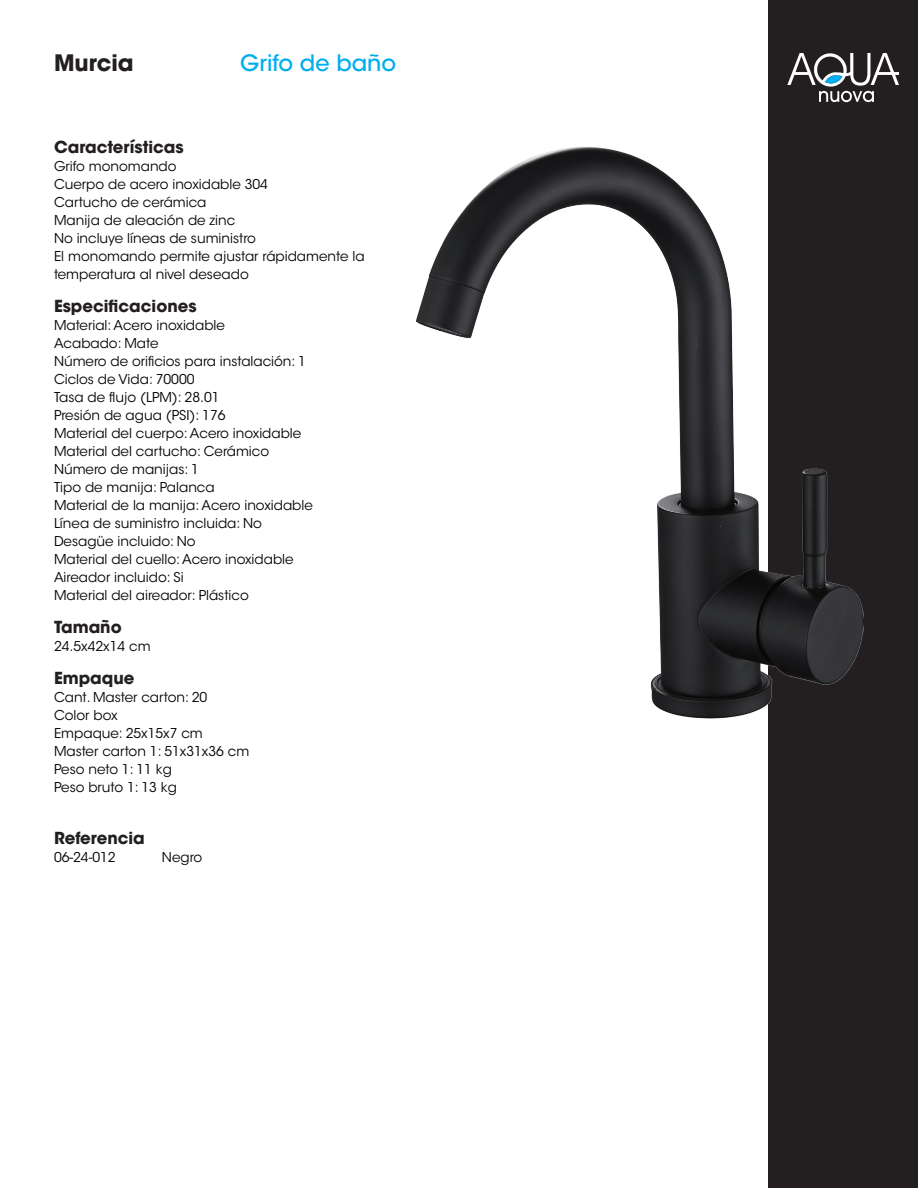
<style>
.page{position:relative;width:918px;height:1188px;background:#fff}
.page>*{position:absolute;margin:0;border:0;box-sizing:border-box;transform-origin:0 0}
.t1{font:500 22.5px "ITC Avant Garde Std";color:#00aeef}
.t2{font:700 22.5px "ITC Avant Garde Std";color:#231f20}
.t3{font:700 16.5px "ITC Avant Garde Std";color:#231f20}
.t4{font:13.5px/18px "ITC Avant Garde Std";color:#040503}
</style>
<div class="page">
<div style="left:768px;top:0;width:150px;height:1188px;background:#231f20"></div>
<svg style="left:787px;top:53px;width:112px;height:49px"></svg>
<img style="left:416px;top:146px;width:448px;height:572px">
<h1 class="t2" style="left:54px;top:48px;width:81px">Murcia</h1>
<h1 class="t1" style="left:240px;top:49px;width:158px">Grifo de baño</h1>
<p class="t3" style="left:54px;top:136px;width:131px">Características</p>
<p class="t4" style="left:54px;top:157px;width:312px">Grifo monomando<br>Cuerpo de acero inoxidable 304<br>Cartucho de cerámica<br>Manija de aleación de zinc<br>No incluye líneas de suministro<br>El monomando permite ajustar rápidamente la temperatura al nivel deseado</p>
<p class="t3" style="left:54px;top:295px;width:144px">Especificaciones</p>
<p class="t4" style="left:54px;top:316px;width:260px">Material: Acero inoxidable<br>Acabado: Mate<br>Número de orificios para instalación: 1<br>Ciclos de Vida: 70000<br>Tasa de flujo (LPM): 28.01<br>Presión de agua (PSI): 176<br>Material del cuerpo: Acero inoxidable<br>Material del cartucho: Cerámico<br>Número de manijas: 1<br>Tipo de manija: Palanca<br>Material de la manija: Acero inoxidable<br>Línea de suministro incluida: No<br>Desagüe incluido: No<br>Material del cuello: Acero inoxidable<br>Aireador incluido: Si<br>Material del aireador: Plástico</p>
<p class="t3" style="left:54px;top:616px;width:69px">Tamaño</p>
<p class="t4" style="left:54px;top:637px;width:98px">24.5x42x14 cm</p>
<p class="t3" style="left:54px;top:667px;width:82px">Empaque</p>
<p class="t4" style="left:54px;top:688px;width:197px">Cant. Master carton: 20<br>Color box<br>Empaque: 25x15x7 cm<br>Master carton 1: 51x31x36 cm<br>Peso neto 1: 11 kg<br>Peso bruto 1: 13 kg</p>
<p class="t3" style="left:54px;top:828px;width:92px">Referencia</p>
<p class="t4" style="left:54px;top:849px;width:63px">06-24-012</p>
<p class="t4" style="left:162px;top:849px;width:42px">Negro</p>
</div>
